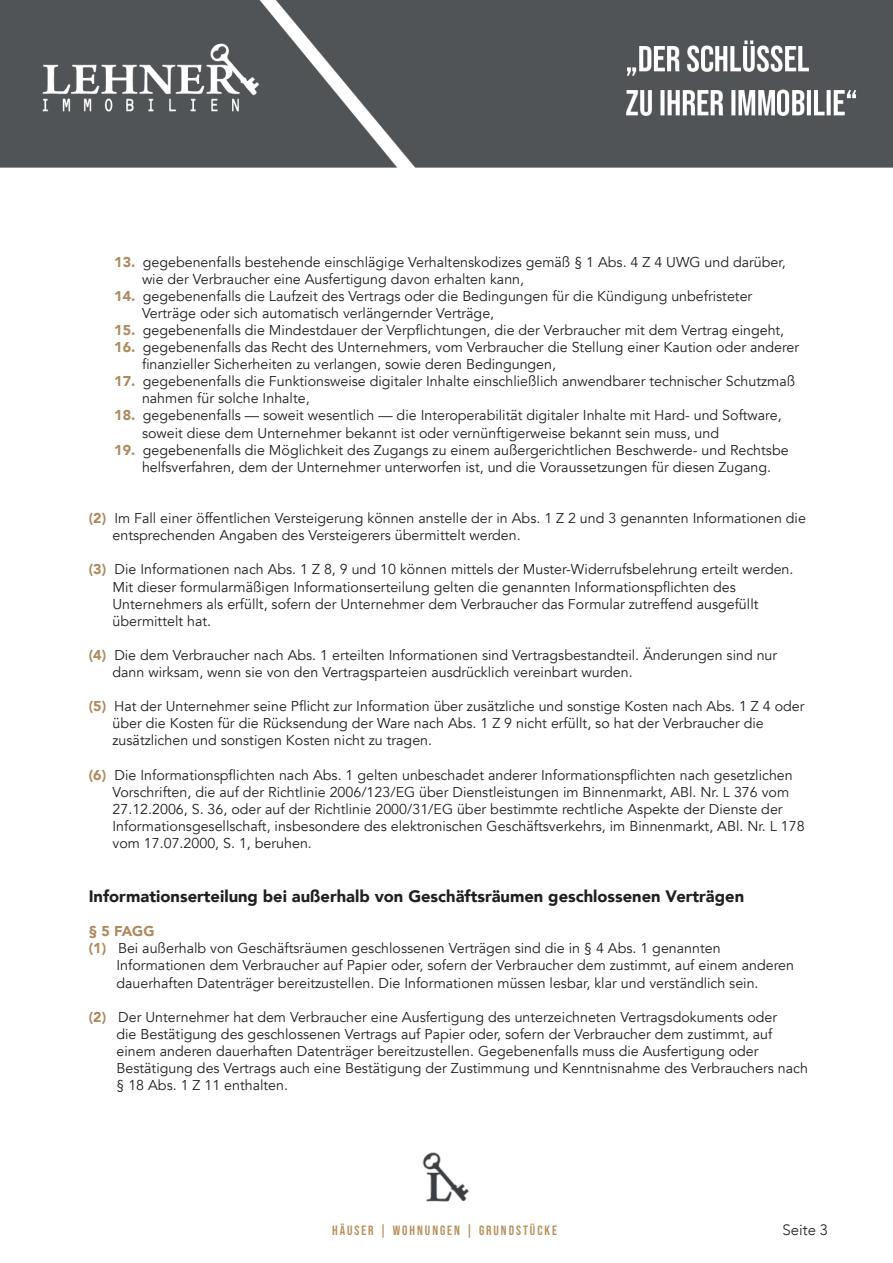
<style>
.page{position:relative;width:893px;height:1263px;background:#fff}
.page>*{position:absolute;margin:0;border:0;box-sizing:border-box;transform-origin:0 0}
.t1{font:900 16.5px "Avenir";color:#231f20}
.t2{font:300 15px "Avenir";color:#231f20}
.t3{font:14.25px/17.1px "Avenir";color:#231f20}
.t4{font:900 14.25px "Avenir";color:#af8a5e}
.t5{font:13.5px "Bebas Neue";letter-spacing:.145em;color:#b9905d}
.s1{font-weight:900;color:#af8a5e}
</style>
<div class="page">
<img style="left:422px;top:1152px;width:47px;height:50px">
<img style="left:0;top:0;width:893px;height:168px">
<p class="t3" style="left:142px;top:253px;width:645px;text-indent:-28px"><span class="s1">13.</span> gegebenenfalls bestehende einschlägige Verhaltenskodizes gemäß § 1 Abs. 4 Z 4 UWG und darüber, wie der Verbraucher eine Ausfertigung davon erhalten kann,</p>
<p class="t3" style="left:142px;top:288px;width:612px;text-indent:-28px"><span class="s1">14.</span> gegebenenfalls die Laufzeit des Vertrags oder die Bedingungen für die Kündigung unbefristeter<br>Verträge oder sich automatisch verlängernder Verträge,</p>
<p class="t3" style="left:114px;top:322px;width:671px"><span class="s1">15.</span> gegebenenfalls die Mindestdauer der Verpflichtungen, die der Verbraucher mit dem Vertrag eingeht,</p>
<p class="t3" style="left:142px;top:339px;width:659px;text-indent:-28px"><span class="s1">16.</span> gegebenenfalls das Recht des Unternehmers, vom Verbraucher die Stellung einer Kaution oder anderer finanzieller Sicherheiten zu verlangen, sowie deren Bedingungen,</p>
<p class="t3" style="left:142px;top:373px;width:655px;text-indent:-28px"><span class="s1">17.</span> gegebenenfalls die Funktionsweise digitaler Inhalte einschließlich anwendbarer technischer Schutzmaß nahmen für solche Inhalte,</p>
<p class="t3" style="left:142px;top:407px;width:641px;text-indent:-28px"><span class="s1">18.</span> gegebenenfalls — soweit wesentlich — die Interoperabilität digitaler Inhalte mit Hard- und Software, soweit diese dem Unternehmer bekannt ist oder vernünftigerweise bekannt sein muss, und</p>
<p class="t3" style="left:142px;top:441px;width:648px;text-indent:-28px"><span class="s1">19.</span> gegebenenfalls die Möglichkeit des Zugangs zu einem außergerichtlichen Beschwerde- und Rechtsbe helfsverfahren, dem der Unternehmer unterworfen ist, und die Voraussetzungen für diesen Zugang.</p>
<p class="t3" style="left:113px;top:510px;width:695px;text-indent:-24px"><span class="s1">(2)</span> Im Fall einer öffentlichen Versteigerung können anstelle der in Abs. 1 Z 2 und 3 genannten Informationen die entsprechenden Angaben des Versteigerers übermittelt werden.</p>
<p class="t3" style="left:113px;top:561px;width:682px;text-indent:-24px"><span class="s1">(3)</span> Die Informationen nach Abs. 1 Z 8, 9 und 10 können mittels der Muster-Widerrufsbelehrung erteilt werden.<br>Mit dieser formularmäßigen Informationserteilung gelten die genannten Informationspflichten des Unternehmers als erfüllt, sofern der Unternehmer dem Verbraucher das Formular zutreffend ausgefüllt übermittelt hat.</p>
<p class="t3" style="left:113px;top:647px;width:666px;text-indent:-24px"><span class="s1">(4)</span> Die dem Verbraucher nach Abs. 1 erteilten Informationen sind Vertragsbestandteil. Änderungen sind nur dann wirksam, wenn sie von den Vertragsparteien ausdrücklich vereinbart wurden.</p>
<p class="t3" style="left:113px;top:698px;width:693px;text-indent:-24px"><span class="s1">(5)</span> Hat der Unternehmer seine Pflicht zur Information über zusätzliche und sonstige Kosten nach Abs. 1 Z 4 oder über die Kosten für die Rücksendung der Ware nach Abs. 1 Z 9 nicht erfüllt, so hat der Verbraucher die zusätzlichen und sonstigen Kosten nicht zu tragen.</p>
<p class="t3" style="left:113px;top:766px;width:694px;text-indent:-24px"><span class="s1">(6)</span> Die Informationspflichten nach Abs. 1 gelten unbeschadet anderer Informationspflichten nach gesetzlichen Vorschriften, die auf der Richtlinie 2006/123/EG über Dienstleistungen im Binnenmarkt, ABl. Nr. L 376 vom 27.12.2006, S. 36, oder auf der Richtlinie 2000/31/EG über bestimmte rechtliche Aspekte der Dienste der Informationsgesellschaft, insbesondere des elektronischen Geschäftsverkehrs, im Binnenmarkt, ABl. Nr. L 178 vom 17.07.2000, S. 1, beruhen.</p>
<p class="t1" style="left:89px;top:882px;width:657px">Informationserteilung bei außerhalb von Geschäftsräumen geschlossenen Verträgen</p>
<p class="t4" style="left:89px;top:919px;width:67px">§ 5 FAGG</p>
<p class="t3" style="left:89px;top:940px;width:633px"><span class="s1">(1)</span> Bei außerhalb von Geschäftsräumen geschlossenen Verträgen sind die in § 4 Abs. 1 genannten</p>
<p class="t3" style="left:116px;top:957px;width:679px">Informationen dem Verbraucher auf Papier oder, sofern der Verbraucher dem zustimmt, auf einem anderen</p>
<p class="t3" style="left:116px;top:974px;width:644px">dauerhaften Datenträger bereitzustellen. Die Informationen müssen lesbar, klar und verständlich sein.</p>
<p class="t3" style="left:116px;top:1008px;width:693px;text-indent:-28px"><span class="s1">(2)</span> Der Unternehmer hat dem Verbraucher eine Ausfertigung des unterzeichneten Vertragsdokuments oder<br>die Bestätigung des geschlossenen Vertrags auf Papier oder, sofern der Verbraucher dem zustimmt, auf einem anderen dauerhaften Datenträger bereitzustellen. Gegebenenfalls muss die Ausfertigung oder Bestätigung des Vertrags auch eine Bestätigung der Zustimmung und Kenntnisnahme des Verbrauchers nach § 18 Abs. 1 Z 11 enthalten.</p>
<p class="t5" style="left:332px;top:1222px;width:226px">HÄUSER | WOHNUNGEN | GRUNDSTÜCKE</p>
<p class="t2" style="left:782px;top:1221px;width:47px">Seite 3</p>
</div>
